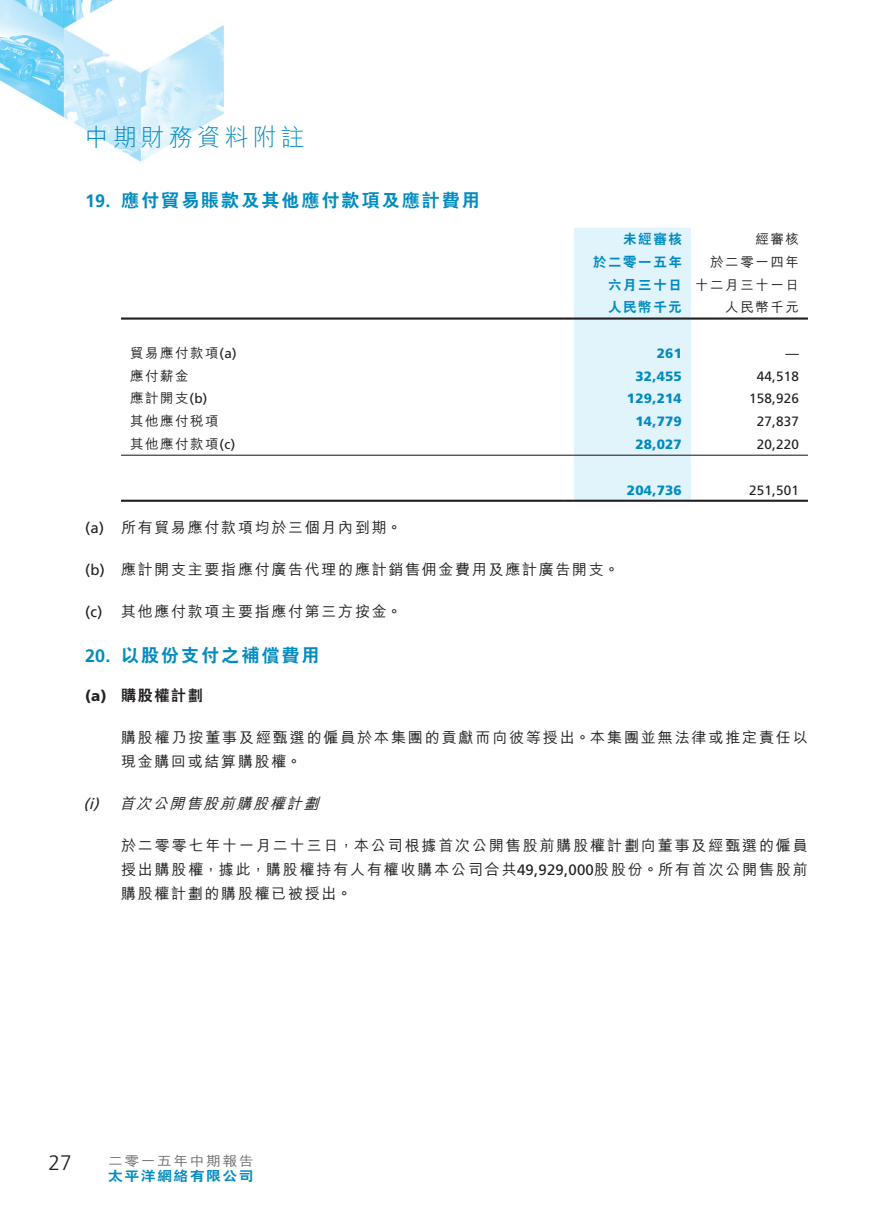
<style>
.page{position:relative;width:893px;height:1212px;background:#fff}
.page>*{position:absolute;margin:0;border:0;box-sizing:border-box;transform-origin:0 0}
.t1{font:300 24px "M Hei HK";letter-spacing:.165em;color:#008bc0}
.t2{font:300 21px "Frutiger LT Std";color:#231f20}
._03_H1{font:800 18px "C Hei 2 HK";letter-spacing:.115em;color:#008bc0}
._03_H1-2{font:700 18px "Frutiger LT Std";color:#008bc0}
._12___P2{font:500 15px/24px "M Hei HK";letter-spacing:.12em;color:#231f20}
._07_IN0{font:500 15px "M Hei HK";letter-spacing:.115em;color:#231f20}
._06_______H4{font:italic 500 15px "M Hei HK";color:#231f20}
._07_IN0-2{font:15px "Frutiger LT Std";color:#231f20}
._04___H2{font:800 15px "C Hei 2 HK";letter-spacing:.115em;color:#231f20}
._04___H2-2{font:900 15px "Frutiger LT Std";color:#231f20}
._06_______H4-2{font:italic 15px "Frutiger LT Std";color:#231f20}
._02_Note_Text{font:900 13.5px "Frutiger LT Std";letter-spacing:.015em;color:#008bc0}
._29_Table_Stub__Note{font:500 13.5px "M Hei HK";letter-spacing:.115em;color:#231f20}
._02_Note_Text-2{font:13.5px "Frutiger LT Std";letter-spacing:.015em;color:#231f20}
._02_Note_Text-3{font:500 13.5px/22.5px "M Hei HK";letter-spacing:.115em;color:#231f20;text-align:right}
._02_Note_Text-4{font:800 13.5px/22.5px "C Hei 2 HK";letter-spacing:.115em;color:#008bc0;text-align:right}
.t3{font:500 13.5px "M Hei HK";letter-spacing:.1em;color:#6c6d70;scale:1.1 1}
._02_Note_Text-5{font:800 13.5px "C Hei 2 HK";letter-spacing:.115em;color:#008bc0;scale:1.1 1}
.s1{font-family:"Frutiger LT Std";font-weight:400}
</style>
<div class="page">
<img style="left:0;top:0;width:224px;height:162px">
<svg style="left:121px;top:454px;width:687px;height:46px"></svg>
<hr style="left:121px;top:317px;width:444px;height:3px;background:#231f20">
<hr style="left:691px;top:317px;width:108px;height:3px;background:#231f20">
<svg style="left:799px;top:317px;width:9px;height:3px"></svg>
<hr style="left:121px;top:500px;width:444px;height:2px;background:#231f20">
<hr style="left:691px;top:500px;width:108px;height:2px;background:#231f20">
<svg style="left:799px;top:500px;width:9px;height:2px"></svg>
<hr style="left:121px;top:455px;width:444px;height:1px;background:#231f20">
<svg style="left:565px;top:228px;width:126px;height:274px;background:#dff0f7"></svg>
<hr style="left:691px;top:455px;width:108px;height:1px;background:#231f20">
<h1 class="t1" style="left:85px;top:120px;width:221px">中期財務資料附註</h1>
<p class="_03_H1-2" style="left:85px;top:191px;width:27px">19.</p>
<p class="_03_H1" style="left:121px;top:189px;width:360px">應付貿易賬款及其他應付款項及應計費用</p>
<p class="_29_Table_Stub__Note" style="left:130px;top:343px;width:108px">貿易應付款項 <span class="s1">(a(</span></p>
<p class="_29_Table_Stub__Note" style="left:130px;top:366px;width:60px">應付薪金</p>
<p class="_29_Table_Stub__Note" style="left:130px;top:389px;width:79px">應計開支 <span class="s1">b( (</span></p>
<p class="_29_Table_Stub__Note" style="left:130px;top:411px;width:90px">其他應付稅項</p>
<p class="_29_Table_Stub__Note" style="left:130px;top:434px;width:107px">其他應付款項 <span class="s1">(c(</span></p>
<p class="_02_Note_Text-4" style="left:623px;top:228px;width:60px">未經審核</p>
<p class="_02_Note_Text-4" style="left:593px;top:251px;width:90px">於二零一五年六月三十日</p>
<p class="_02_Note_Text-3" style="left:695px;top:250px;width:105px">於二零一四年十二月三十一日</p>
<p class="_02_Note_Text-3" style="left:725px;top:295px;width:75px">人民幣千元</p>
<p class="_02_Note_Text-3" style="left:755px;top:227px;width:45px">經審核</p>
<p class="_02_Note_Text-4" style="left:608px;top:296px;width:75px">人民幣千元</p>
<p class="_02_Note_Text" style="left:657px;top:345px;width:27px">261</p>
<p class="_02_Note_Text-2" style="left:785px;top:345px;width:15px">—</p>
<p class="_02_Note_Text" style="left:635px;top:368px;width:48px">32,455</p>
<p class="_02_Note_Text-2" style="left:757px;top:368px;width:44px">44,518</p>
<p class="_02_Note_Text" style="left:627px;top:390px;width:56px">129,214</p>
<p class="_02_Note_Text-2" style="left:749px;top:391px;width:51px">158,926</p>
<p class="_02_Note_Text" style="left:635px;top:413px;width:48px">14,779</p>
<p class="_02_Note_Text-2" style="left:757px;top:414px;width:44px">27,837</p>
<p class="_02_Note_Text" style="left:635px;top:436px;width:48px">28,027</p>
<p class="_02_Note_Text-2" style="left:757px;top:436px;width:44px">20,220</p>
<p class="_02_Note_Text" style="left:627px;top:482px;width:56px">204,736</p>
<p class="_02_Note_Text-2" style="left:749px;top:482px;width:51px">251,501</p>
<p class="_07_IN0-2" style="left:85px;top:519px;width:21px">a( )</p>
<p class="_07_IN0" style="left:121px;top:517px;width:282px">所有貿易應付款項均於三個月內到期。</p>
<p class="_07_IN0-2" style="left:85px;top:561px;width:21px">b( )</p>
<p class="_07_IN0" style="left:121px;top:559px;width:500px">應計開支主要指應付廣告代理的應計銷售佣金費用及應計廣告開支。</p>
<p class="_07_IN0-2" style="left:85px;top:603px;width:19px">c( )</p>
<p class="_07_IN0" style="left:121px;top:601px;width:282px">其他應付款項主要指應付第三方按金。</p>
<p class="_03_H1-2" style="left:85px;top:645px;width:27px">20.</p>
<p class="_03_H1" style="left:121px;top:643px;width:200px">以股份支付之補償費用</p>
<p class="_04___H2-2" style="left:85px;top:687px;width:23px">a( )</p>
<p class="_04___H2" style="left:121px;top:686px;width:83px">購股權計劃</p>
<p class="_06_______H4-2" style="left:83px;top:795px;width:16px">i(</p>
<p class="_06_______H4-2" style="left:93px;top:795px;width:11px">)</p>
<p class="_12___P2" style="left:121px;top:724px;width:688px">購股權乃按董事及經甄選的僱員於本集團的貢獻而向彼等授出。本集團並無法律或推定責任以現金購回或結算購股權。</p>
<p class="_06_______H4" style="left:119px;top:793px;width:206px">首次公開售股前購股權計劃</p>
<p class="_12___P2" style="left:121px;top:832px;width:688px;text-align:justify">於二零零七年十一月二十三日，本公司根據首次公開售股前購股權計劃向董事及經甄選的僱員授出購股權，據此，購股權持有人有權收購本公司合共<span class="s1">49,929,000</span>股股份。所有首次公開售股前購股權計劃的購股權已被授出。</p>
<h2 class="t2" style="left:49px;top:1150px;width:25px">27</h2>
<p class="t3" style="left:108px;top:1151px;width:134px">二零一五年中期報告</p>
<p class="_02_Note_Text-5" style="left:108px;top:1166px;width:134px">太平洋網絡有限公司</p>
</div>
